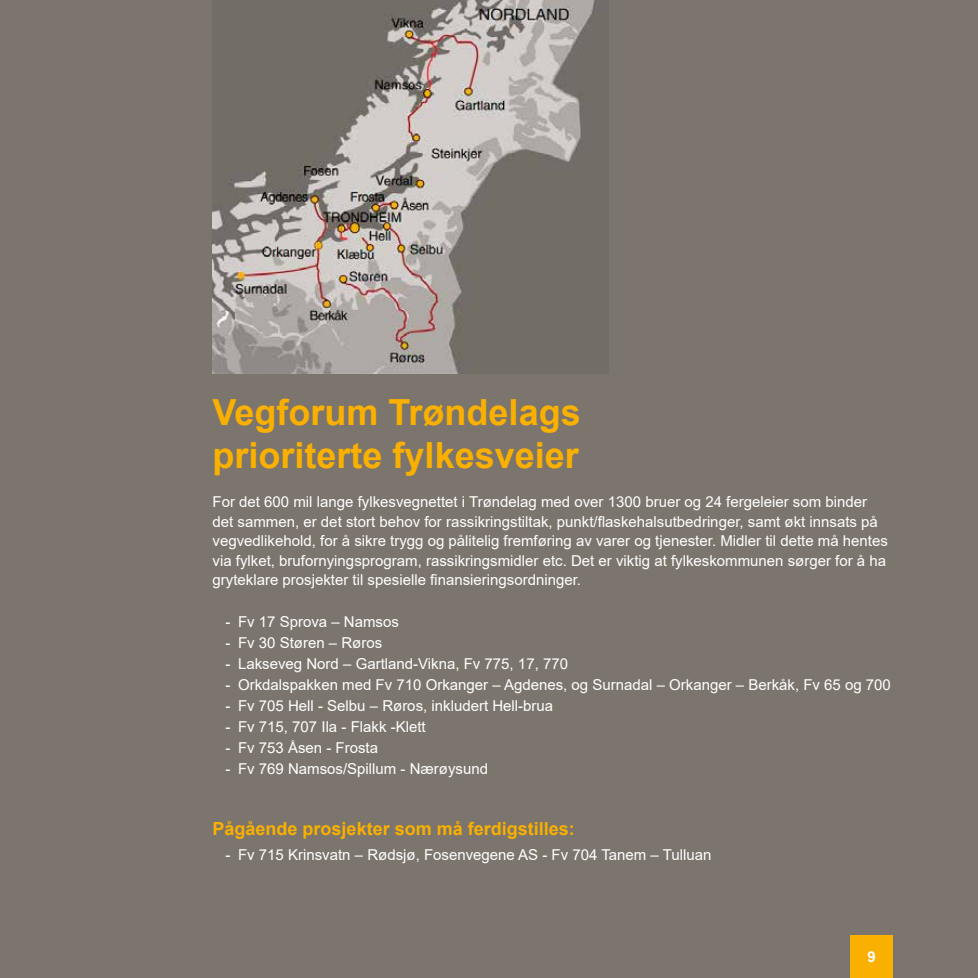
<style>
.page{position:relative;width:978px;height:978px;background:#7c756d}
.page>*{position:absolute;margin:0;border:0;box-sizing:border-box;transform-origin:0 0}
.t1{font:700 36px/43.2px "Arial";color:#f9b000}
.t2{font:700 18px "Arial";color:#f9b000}
.t3{font:15px/19.5px "Arial";color:#fff}
.t4{font:700 15px "Arial";color:#fff}
</style>
<div class="page">
<img style="left:213px;top:0;width:388px;height:374px">
<div style="left:850px;top:935px;width:43px;height:43px;background:#f9b000"></div>
<h1 class="t1" style="left:213px;top:391px;width:370px">Vegforum Trøndelags prioriterte fylkesveier</h1>
<p class="t3" style="left:213px;top:492px;width:677px">For det 600 mil lange fylkesvegnettet i Trøndelag med over 1300 bruer og 24 fergeleier som binder det sammen, er det stort behov for rassikringstiltak, punkt/flaskehalsutbedringer, samt økt innsats på vegvedlikehold, for å sikre trygg og pålitelig fremføring av varer og tjenester. Midler til dette må hentes via fylket, brufornyingsprogram, rassikringsmidler etc. Det er viktig at fylkeskommunen sørger for å ha gryteklare prosjekter til spesielle finansieringsordninger.</p>
<p class="t3" style="left:225px;top:612px;width:175px">- Fv 17 Sprova – Namsos</p>
<p class="t3" style="left:225px;top:633px;width:158px">- Fv 30 Støren – Røros</p>
<p class="t3" style="left:225px;top:654px;width:344px">- Lakseveg Nord – Gartland-Vikna, Fv 775, 17, 770</p>
<p class="t3" style="left:225px;top:675px;width:667px">- Orkdalspakken med Fv 710 Orkanger – Agdenes, og Surnadal – Orkanger – Berkåk, Fv 65 og 700</p>
<p class="t3" style="left:225px;top:696px;width:329px">- Fv 705 Hell - Selbu – Røros, inkludert Hell-brua</p>
<p class="t3" style="left:225px;top:717px;width:202px">- Fv 715, 707 Ila - Flakk -Klett</p>
<p class="t3" style="left:225px;top:738px;width:154px">- Fv 753 Åsen - Frosta</p>
<p class="t3" style="left:225px;top:759px;width:264px">- Fv 769 Namsos/Spillum - Nærøysund</p>
<p class="t2" style="left:213px;top:816px;width:364px">Pågående prosjekter som må ferdigstilles:</p>
<p class="t3" style="left:225px;top:845px;width:488px">- Fv 715 Krinsvatn – Rødsjø, Fosenvegene AS - Fv 704 Tanem – Tulluan</p>
<p class="t4" style="left:867px;top:946px;width:10px">9</p>
</div>
